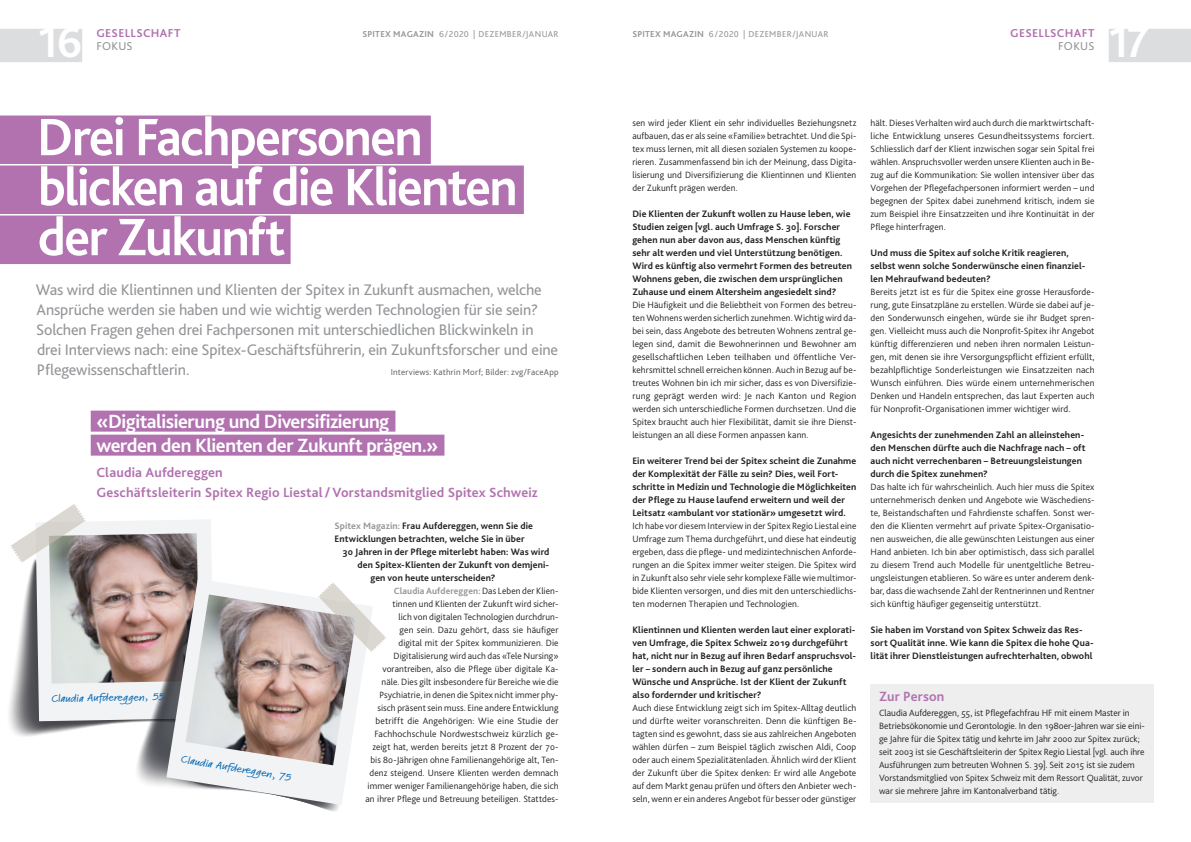
<style>
.page{position:relative;width:1191px;height:842px;background:#fff}
.page>*{position:absolute;margin:0;border:0;box-sizing:border-box;transform-origin:0 0}
.t1{font:700 55px/50px "Bliss 2";letter-spacing:-.03em;color:#fff;scale:.95 1}
.t2{font:700 45px "Bliss 2";color:#fff}
.t3{font:700 20px/24px "Bliss 2";letter-spacing:-.02em;color:#fff}
.t4{font:16px/20px "Bliss 2";letter-spacing:-.01em;color:#939598}
.t5{font:700 14px/19.6px "Bliss 2";letter-spacing:.01em;color:#b172af}
.t6{font:700 12px "Bliss 2";letter-spacing:.03em;color:#b172af}
.t7{font:12px "Bliss 2";letter-spacing:.02em;color:#939598}
.t8{font:700 9.8px/13px "Bliss 2";letter-spacing:.01em;color:#231f20}
.t9{font:300 9.5px/13px "Bliss 2";letter-spacing:.005em;color:#231f20;text-align:justify}
.t10{font:600 expanded 9.2px "Kremlin Pro";color:#0168b5}
.t11{font:9px "Bliss 2";letter-spacing:.04em;color:#939598}
.t12{font:300 9px "Bliss 2";letter-spacing:.02em;color:#57585a}
.s1{font-weight:700}
.s2{color:#939598}
.s3{font-weight:700;color:#939598}
</style>
<div class="page">
<div style="left:0;top:29px;width:82px;height:33px;background:#dcdddf"></div>
<div style="left:1108px;top:29px;width:83px;height:33px;background:#dcdddf"></div>
<div style="left:0;top:116px;width:431px;height:48px;background:#b172af"></div>
<div style="left:0;top:166px;width:524px;height:48px;background:#b172af"></div>
<div style="left:0;top:216px;width:290px;height:48px;background:#b172af"></div>
<div style="left:870px;top:684px;width:284px;height:119px;background:#eeeeef"></div>
<div style="left:91px;top:411px;width:304px;height:21px;background:#b172af"></div>
<div style="left:91px;top:435px;width:353px;height:21px;background:#b172af"></div>
<svg style="left:9px;top:503px;width:377px;height:305px"></svg>
<img style="left:186px;top:594px;width:170px;height:171px">
<h2 class="t2" style="left:38px;top:14px;width:46px">16</h2>
<h2 class="t2" style="left:1108px;top:14px;width:42px">17</h2>
<p class="t6" style="left:96px;top:26px;width:86px">GESELLSCHAFT</p>
<p class="t11" style="left:362px;top:29px;width:198px"><span class="s1">SPITEX MAGAZIN</span> 6/2020 | DEZEMBER/JANUAR</p>
<p class="t7" style="left:96px;top:39px;width:38px">FOKUS</p>
<p class="t11" style="left:632px;top:29px;width:198px"><span class="s1">SPITEX MAGAZIN</span> 6/2020 | DEZEMBER/JANUAR</p>
<p class="t6" style="left:1010px;top:26px;width:86px">GESELLSCHAFT</p>
<p class="t7" style="left:1058px;top:39px;width:38px">FOKUS</p>
<h1 class="t1" style="left:37px;top:112px;width:507px">Drei Fachpersonen blicken auf die Klienten der Zukunft</h1>
<p class="t4" style="left:36px;top:280px;width:524px">Was wird die Klientinnen und Klienten der Spitex in Zukunft ausmachen, welche Ansprüche werden sie haben und wie wichtig werden Technologien für sie sein?<br>Solchen Fragen gehen drei Fachpersonen mit unterschiedlichen Blickwinkeln in drei Interviews nach: eine Spitex-Geschäftsführerin, ein Zukunftsforscher und eine Pflegewissenschaftlerin.</p>
<p class="t12" style="left:391px;top:367px;width:169px">Interviews: Kathrin Morf; Bilder: zvg/FaceApp</p>
<h3 class="t3" style="left:96px;top:409px;width:343px">«Digitalisierung und Diversifizierung werden den Klienten der Zukunft prägen.»</h3>
<h3 class="t5" style="left:96px;top:463px;width:443px">Claudia Aufdereggen<br>Geschäftsleiterin Spitex Regio Liestal/Vorstandsmitglied Spitex Schweiz</h3>
<p class="t8" style="left:334px;top:520px;width:200px"><span class="s2">Spitex Magazin:</span> Frau Aufdereggen, wenn Sie die</p>
<p class="t8" style="left:334px;top:533px;width:191px">Entwicklungen betrachten, welche Sie in über</p>
<p class="t8" style="left:342px;top:546px;width:208px">30 Jahren in der Pflege miterlebt haben: Was wird</p>
<p class="t8" style="left:357px;top:559px;width:193px">den Spitex-Klienten der Zukunft von demjeni-</p>
<p class="t8" style="left:370px;top:572px;width:127px">gen von heute unterscheiden?</p>
<p class="t9" style="left:365px;top:585px;width:195px;text-align:right"><span class="s3">Claudia Aufdereggen:</span> Das Leben der Klien-<br>tinnen und Klienten der Zukunft wird sicher-<br>lich von digitalen Technologien durchdrun-<br>gen sein. Dazu gehört, dass sie häufiger<br>digital mit der Spitex kommunizieren. Die Digitalisierung wird auch das «Tele Nursing» vorantreiben, also die Pflege über digitale Ka&shy;näle. Dies gilt insbesondere für Bereiche wie die Psychiatrie, in denen die Spitex nicht immer phy&shy;sisch präsent sein muss. Eine andere Entwicklung betrifft die Angehörigen: Wie eine Studie der Fachhochschule Nordwestschweiz kürzlich ge&shy;zeigt hat, werden bereits jetzt 8 Prozent der 70- bis 80-Jährigen ohne Familienangehörige alt, Ten&shy;denz steigend. Unsere Klienten werden demnach immer weniger Familienangehörige haben, die sich an ihrer Pflege und Betreuung beteiligen. Stattdes-</p>
<p class="t10" style="left:51px;top:692px;width:115px;rotate:-1deg">Claudia Aufdereggen, 55</p>
<p class="t10" style="left:182px;top:753px;width:113px;rotate:9deg">Claudia Aufdereggen, 75</p>
<p class="t9" style="left:632px;top:117px;width:225px">sen wird jeder Klient ein sehr individuelles Beziehungsnetz aufbauen, das er als seine «Familie» betrachtet. Und die Spi&shy;tex muss lernen, mit all diesen sozialen Systemen zu koope&shy;rieren. Zusammenfassend bin ich der Meinung, dass Digita&shy;lisierung und Diversifizierung die Klientinnen und Klienten der Zukunft prägen werden.</p>
<p class="t8" style="left:632px;top:208px;width:221px">Die Klienten der Zukunft wollen zu Hause leben, wie Studien zeigen [vgl. auch Umfrage S. 30]. Forscher gehen nun aber davon aus, dass Menschen künftig sehr alt werden und viel Unterstützung benötigen.<br>Wird es künftig also vermehrt Formen des betreuten Wohnens geben, die zwischen dem ursprünglichen Zuhause und einem Altersheim angesiedelt sind?</p>
<p class="t9" style="left:632px;top:299px;width:225px">Die Häufigkeit und die Beliebtheit von Formen des betreu&shy;ten Wohnens werden sicherlich zunehmen. Wichtig wird da&shy;bei sein, dass Angebote des betreuten Wohnens zentral ge&shy;legen sind, damit die Bewohnerinnen und Bewohner am gesellschaftlichen Leben teilhaben und öffentliche Ver&shy;kehrsmittel schnell erreichen können. Auch in Bezug auf be&shy;treutes Wohnen bin ich mir sicher, dass es von Diversifizie&shy;rung geprägt werden wird: Je nach Kanton und Region werden sich unterschiedliche Formen durchsetzen. Und die Spitex braucht auch hier Flexibilität, damit sie ihre Dienst&shy;leistungen an all diese Formen anpassen kann.</p>
<p class="t8" style="left:632px;top:455px;width:225px">Ein weiterer Trend bei der Spitex scheint die Zunahme der Komplexität der Fälle zu sein? Dies, weil Fort&shy;schritte in Medizin und Technologie die Möglichkeiten der Pflege zu Hause laufend erweitern und weil der Leitsatz «ambulant vor stationär» umgesetzt wird.</p>
<p class="t9" style="left:632px;top:520px;width:225px">Ich habe vor diesem Interview in der Spitex Regio Liestal eine Umfrage zum Thema durchgeführt, und diese hat eindeutig ergeben, dass die pflege- und medizintechnischen Anforde&shy;rungen an die Spitex immer weiter steigen. Die Spitex wird in Zukunft also sehr viele sehr komplexe Fälle wie multimor&shy;bide Klienten versorgen, und dies mit den unterschiedlichs&shy;ten modernen Therapien und Technologien.</p>
<p class="t8" style="left:632px;top:624px;width:225px">Klientinnen und Klienten werden laut einer explorati&shy;ven Umfrage, die Spitex Schweiz 2019 durchgeführt hat, nicht nur in Bezug auf ihren Bedarf anspruchsvol&shy;ler – sondern auch in Bezug auf ganz persönliche Wünsche und Ansprüche. Ist der Klient der Zukunft also fordernder und kritischer?</p>
<p class="t9" style="left:632px;top:702px;width:225px">Auch diese Entwicklung zeigt sich im Spitex-Alltag deutlich und dürfte weiter voranschreiten. Denn die künftigen Be&shy;tagten sind es gewohnt, dass sie aus zahlreichen Angeboten wählen dürfen – zum Beispiel täglich zwischen Aldi, Coop oder auch einem Spezialitätenladen. Ähnlich wird der Klient der Zukunft über die Spitex denken: Er wird alle Angebote auf dem Markt genau prüfen und öfters den Anbieter wech&shy;seln, wenn er ein anderes Angebot für besser oder günstiger</p>
<p class="t9" style="left:870px;top:117px;width:225px">hält. Dieses Verhalten wird auch durch die marktwirtschaft&shy;liche Entwicklung unseres Gesundheitssystems forciert.<br>Schliesslich darf der Klient inzwischen sogar sein Spital frei wählen. Anspruchsvoller werden unsere Klienten auch in Be&shy;zug auf die Kommunikation: Sie wollen intensiver über das Vorgehen der Pflegefachpersonen informiert werden – und begegnen der Spitex dabei zunehmend kritisch, indem sie zum Beispiel ihre Einsatzzeiten und ihre Kontinuität in der Pflege hinterfragen.</p>
<p class="t8" style="left:870px;top:247px;width:216px">Und muss die Spitex auf solche Kritik reagieren, selbst wenn solche Sonderwünsche einen finanziel&shy;len Mehraufwand bedeuten?</p>
<p class="t9" style="left:870px;top:286px;width:225px">Bereits jetzt ist es für die Spitex eine grosse Herausforde&shy;rung, gute Einsatzpläne zu erstellen. Würde sie dabei auf je&shy;den Sonderwunsch eingehen, würde sie ihr Budget spren&shy;gen. Vielleicht muss auch die Nonprofit-Spitex ihr Angebot künftig differenzieren und neben ihren normalen Leistun&shy;gen, mit denen sie ihre Versorgungspflicht effizient erfüllt, bezahlpflichtige Sonderleistungen wie Einsatzzeiten nach Wunsch einführen. Dies würde einem unternehmerischen Denken und Handeln entsprechen, das laut Experten auch für Nonprofit-Organisationen immer wichtiger wird.</p>
<p class="t8" style="left:870px;top:429px;width:217px">Angesichts der zunehmenden Zahl an alleinstehen&shy;den Menschen dürfte auch die Nachfrage nach – oft auch nicht verrechenbaren – Betreuungsleistungen durch die Spitex zunehmen?</p>
<p class="t9" style="left:870px;top:481px;width:225px">Das halte ich für wahrscheinlich. Auch hier muss die Spitex unternehmerisch denken und Angebote wie Wäschediens&shy;te, Beistandschaften und Fahrdienste schaffen. Sonst wer&shy;den die Klienten vermehrt auf private Spitex-Organisatio&shy;nen ausweichen, die alle gewünschten Leistungen aus einer Hand anbieten. Ich bin aber optimistisch, dass sich parallel zu diesem Trend auch Modelle für unentgeltliche Betreu&shy;ungsleistungen etablieren. So wäre es unter anderem denk&shy;bar, dass die wachsende Zahl der Rentnerinnen und Rentner sich künftig häufiger gegenseitig unterstützt.</p>
<p class="t8" style="left:870px;top:624px;width:224px">Sie haben im Vorstand von Spitex Schweiz das Res&shy;sort Qualität inne. Wie kann die Spitex die hohe Qua&shy;lität ihrer Dienstleistungen aufrechterhalten, obwohl</p>
<h3 class="t5" style="left:879px;top:686px;width:67px">Zur Person</h3>
<p class="t9" style="left:879px;top:707px;width:267px;text-align:left">Claudia Aufdereggen, 55, ist Pflegefachfrau HF mit einem Master in Betriebsökonomie und Gerontologie. In den 1980er-Jahren war sie eini&shy;ge Jahre für die Spitex tätig und kehrte im Jahr 2000 zur Spitex zurück; seit 2003 ist sie Geschäftsleiterin der Spitex Regio Liestal [vgl. auch ihre Ausführungen zum betreuten Wohnen S. 39]. Seit 2015 ist sie zudem Vorstandsmitglied von Spitex Schweiz mit dem Ressort Qualität, zuvor war sie mehrere Jahre im Kantonalverband tätig.</p>
</div>
